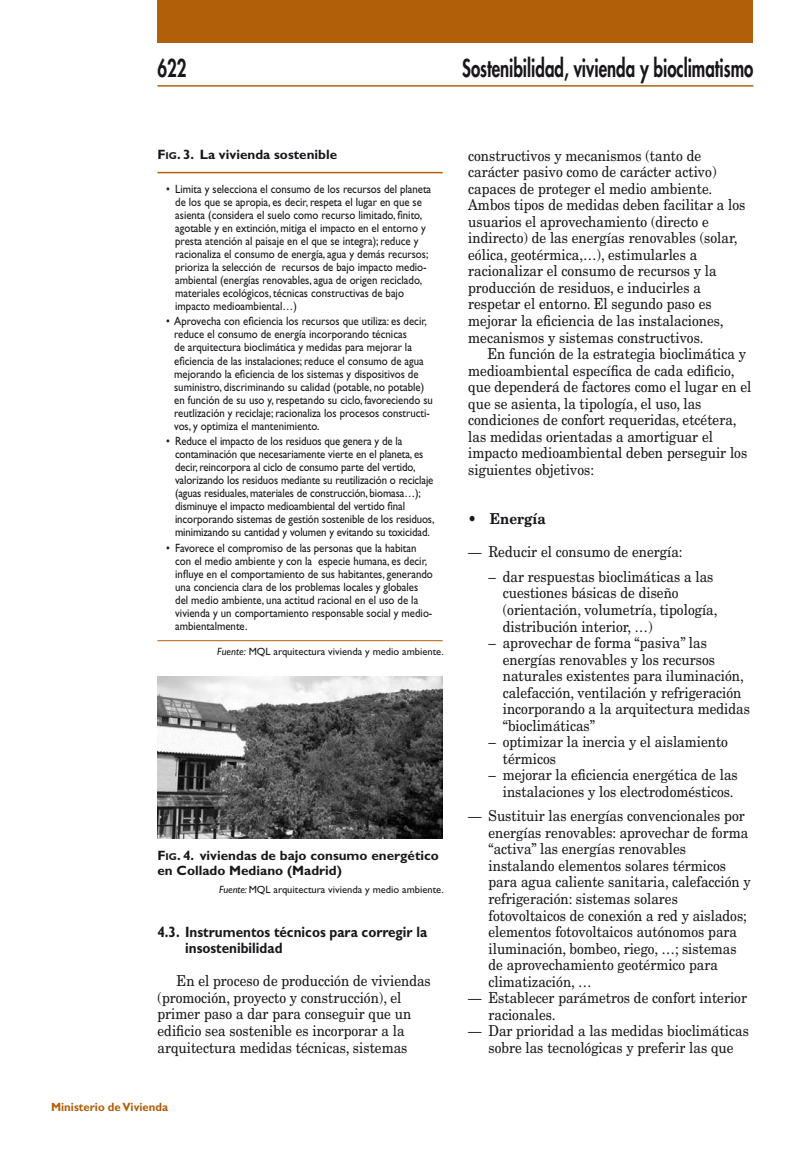
<style>
.page{position:relative;width:796px;height:1149px;background:#fff}
.page>*{position:absolute;margin:0;border:0;box-sizing:border-box;transform-origin:0 0}
.t1{font:800 24px "Futura";color:#1a171c;scale:.7 1}
.t2{font:15px/16.5px "New Century Schlbk";color:#1a171c;scale:.9 1}
.t3{font:700 15px/16.5px "Gill Sans";color:#1a171c;scale:.9 1}
.t4{font:700 15px "New Century Schlbk";color:#1a171c;scale:.9 1}
.t5{font:700 13.5px/15px "Gill Sans";color:#1a171c}
.t6{font:12px/13px "Gill Sans";color:#1a171c;scale:.9 1}
.t7{font:700 12px "Gill Sans";color:#b16009;scale:.95 1}
.t8{font:10.5px "Gill Sans";color:#1a171c}
.s1{font-style:inherit}
.s2{font-size:10.05px}
.s3{font-style:italic}
</style>
<div class="page">
<div style="left:157px;top:0;width:596px;height:43px;background:#b16009"></div>
<hr style="left:157px;top:85px;width:596px;height:2px;background:#b16009">
<hr style="left:157px;top:172px;width:285px;height:1px;background:#b16009">
<hr style="left:157px;top:640px;width:285px;height:1px;background:#b16009">
<img style="left:157px;top:676px;width:285px;height:162px">
<h1 class="t1" style="left:157px;top:52px;width:43px">622</h1>
<h1 class="t1" style="left:462px;top:52px;width:417px">Sostenibilidad, vivienda y bioclimatismo</h1>
<p class="t5" style="left:157px;top:147px;width:181px"><span class="s1">F</span><span class="s2">ig</span>. 3. La vivienda sostenible</p>
<p class="t6" style="left:175px;top:182px;width:286px;text-indent:-9px">• Limita y selecciona el consumo de los recursos del planeta de los que se apropia, es decir, respeta el lugar en que se asienta (considera el suelo como recurso limitado, finito, agotable y en extinción, mitiga el impacto en el entorno y presta atención al paisaje en el que se integra); reduce y racionaliza el consumo de energía, agua y demás recursos; prioriza la selección de recursos de bajo impacto medio&shy;ambiental (energías renovables, agua de origen reciclado, materiales ecológicos, técnicas constructivas de bajo impacto medioambiental…)</p>
<p class="t6" style="left:174px;top:315px;width:289px;text-indent:-8px">• Aprovecha con eficiencia los recursos que utiliza: es decir, reduce el consumo de energía incorporando técnicas<br>de arquitectura bioclimática y medidas para mejorar la eficiencia de las instalaciones; reduce el consumo de agua mejorando la eficiencia de los sistemas y dispositivos de suministro, discriminando su calidad (potable, no potable) en función de su uso y, respetando su ciclo, favoreciendo su reutlización y reciclaje; racionaliza los procesos constructi&shy;vos, y optimiza el mantenimiento.</p>
<p class="t6" style="left:175px;top:434px;width:289px;text-indent:-9px">• Reduce el impacto de los residuos que genera y de la contaminación que necesariamente vierte en el planeta, es decir, reincorpora al ciclo de consumo parte del vertido, valorizando los residuos mediante su reutilización o reciclaje (aguas residuales, materiales de construcción, biomasa…); disminuye el impacto medioambiental del vertido final incorporando sistemas de gestión sostenible de los residuos, minimizando su cantidad y volumen y evitando su toxicidad.</p>
<p class="t6" style="left:175px;top:541px;width:287px;text-indent:-9px">• Favorece el compromiso de las personas que la habitan con el medio ambiente y con la especie humana, es decir, influye en el comportamiento de sus habitantes, generando una conciencia clara de los problemas locales y globales del medio ambiente, una actitud racional en el uso de la vivienda y un comportamiento responsable social y medio&shy;ambientalmente.</p>
<p class="t8" style="left:217px;top:644px;width:228px"><span class="s3">Fuente:</span> MQL arquitectura vivienda y medio ambiente.</p>
<p class="t5" style="left:157px;top:847px;width:283px"><span class="s1">F</span><span class="s2">ig</span><span class="s1">.</span> 4. viviendas de bajo consumo energético en Collado Mediano (Madrid)</p>
<p class="t8" style="left:219px;top:883px;width:226px"><span class="s3">Fuente:</span> MQL arquitectura vivienda y medio ambiente.</p>
<p class="t3" style="left:185px;top:923px;width:270px;text-indent:-28px">4.3. Instrumentos técnicos para corregir la insostenibilidad</p>
<p class="t2" style="left:157px;top:972px;width:305px;text-indent:19px">En el proceso de producción de viviendas (promoción, proyecto y construcción), el primer paso a dar para conseguir que un edificio sea sostenible es incorporar a la arquitectura medidas técnicas, sistemas</p>
<p class="t7" style="left:51px;top:1099px;width:125px">Ministerio de Vivienda</p>
<p class="t2" style="left:468px;top:147px;width:309px">constructivos y mecanismos (tanto de carácter pasivo como de carácter activo) capaces de proteger el medio ambiente.<br>Ambos tipos de medidas deben facilitar a los usuarios el aprovechamiento (directo e indirecto) de las energías renovables (solar, eólica, geotérmica,…), estimularles a racionalizar el consumo de recursos y la producción de residuos, e inducirles a respetar el entorno. El segundo paso es mejorar la eficiencia de las instalaciones, mecanismos y sistemas constructivos.</p>
<p class="t2" style="left:468px;top:345px;width:316px;text-indent:19px">En función de la estrategia bioclimática y medioambiental específica de cada edificio, que dependerá de factores como el lugar en el que se asienta, la tipología, el uso, las condiciones de confort requeridas, etcétera, las medidas orientadas a amortiguar el impacto medioambiental deben perseguir los siguientes objetivos:</p>
<p class="t4" style="left:468px;top:509px;width:88px">• Energía</p>
<p class="t2" style="left:468px;top:543px;width:240px">— Reducir el consumo de energía:</p>
<p class="t2" style="left:502px;top:568px;width:240px;text-indent:-14px">– dar respuestas bioclimáticas a las cuestiones básicas de diseño (orientación, volumetría, tipología, distribución interior, …)</p>
<p class="t2" style="left:502px;top:634px;width:276px;text-indent:-14px">– aprovechar de forma “pasiva” las energías renovables y los recursos naturales existentes para iluminación, calefacción, ventilación y refrigeración incorporando a la arquitectura medidas “bioclimáticas”</p>
<p class="t2" style="left:502px;top:733px;width:252px;text-indent:-14px">– optimizar la inercia y el aislamiento térmicos</p>
<p class="t2" style="left:488px;top:766px;width:278px;text-align:right">– mejorar la eficiencia energética de las instalaciones y los electrodomésticos.</p>
<p class="t2" style="left:488px;top:807px;width:293px;text-indent:-20px">— Sustituir las energías convencionales por energías renovables: aprovechar de forma “activa” las energías renovables instalando elementos solares térmicos para agua caliente sanitaria, calefacción y refrigeración: sistemas solares fotovoltaicos de conexión a red y aislados; elementos fotovoltaicos autónomos para iluminación, bombeo, riego, …; sistemas de aprovechamiento geotérmico para climatización, …</p>
<p class="t2" style="left:488px;top:989px;width:288px;text-indent:-20px">— Establecer parámetros de confort interior racionales.</p>
<p class="t2" style="left:468px;top:1022px;width:313px;text-align:center">— Dar prioridad a las medidas bioclimáticas sobre las tecnológicas y preferir las que</p>
</div>
